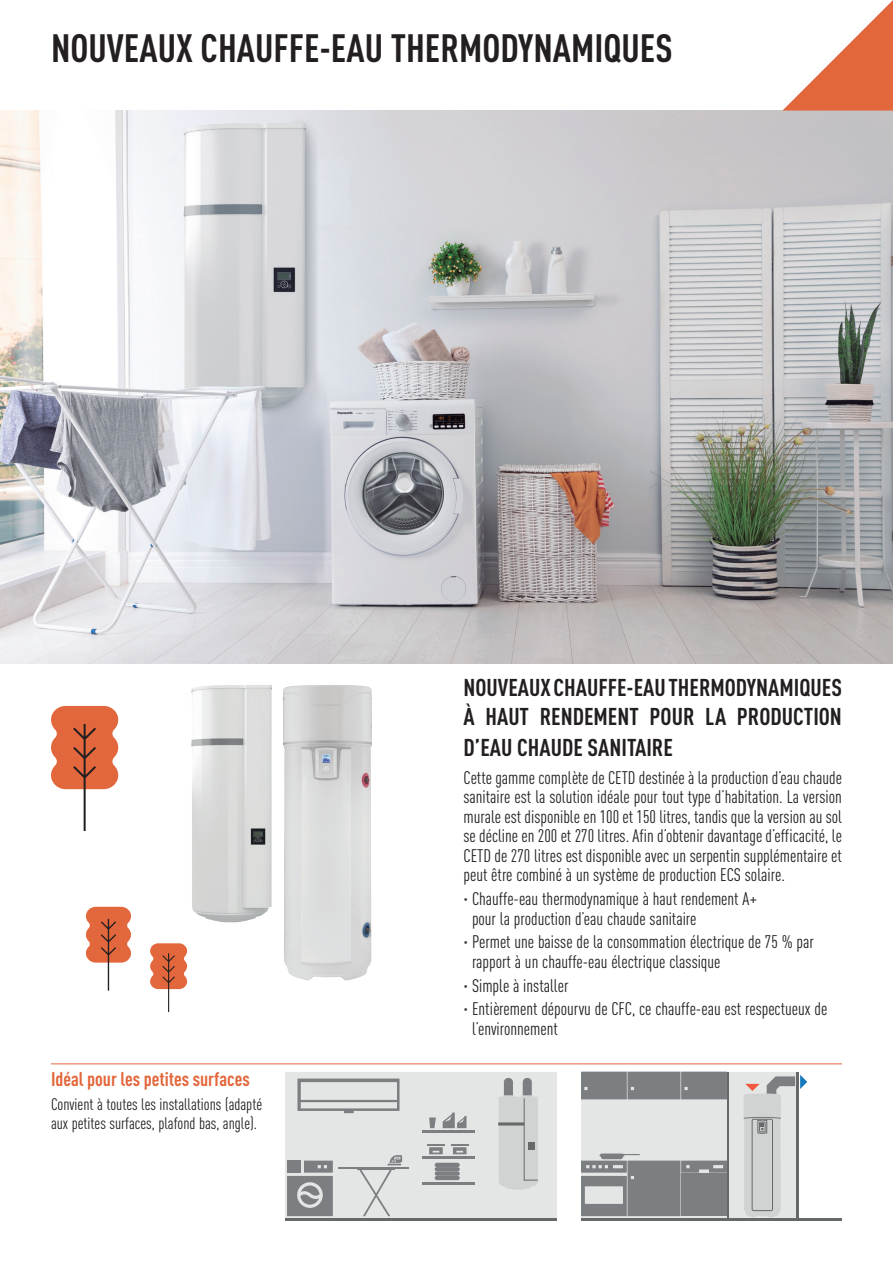
<style>
.page{position:relative;width:893px;height:1263px;background:#fff}
.page>*{position:absolute;margin:0;border:0;box-sizing:border-box;transform-origin:0 0}
.t1{font:700 39px "DIN Cond";color:#231f20}
.t2{font:700 24px/29.7px "DIN Cond";color:#231f20;text-align:justify}
.t3{font:700 19.5px "DIN Cond";color:#e2673c}
.t4{font:18px/19.5px "DIN Cond";color:#231f20}
.t5{font:16.5px/19.8px "DIN Cond";color:#231f20}
</style>
<div class="page">
<img style="left:0;top:111px;width:893px;height:552px">
<svg style="left:51px;top:706px;width:67px;height:125px"></svg>
<svg style="left:86px;top:907px;width:45px;height:84px"></svg>
<svg style="left:150px;top:943px;width:37px;height:69px"></svg>
<hr style="left:51px;top:1063px;width:791px;height:1px;background:#e2673c">
<div style="left:581px;top:1071px;width:218px;height:149px;background:#e4e5e5"></div>
<hr style="left:581px;top:1217px;width:261px;height:3px;background:#66696a">
<hr style="left:796px;top:1071px;width:3px;height:149px;background:#66696a">
<div style="left:285px;top:1071px;width:271px;height:149px;background:#e4e5e5"></div>
<hr style="left:728px;top:1071px;width:1px;height:149px;background:#66696a">
<hr style="left:285px;top:1217px;width:271px;height:3px;background:#66696a">
<hr style="left:498px;top:1122px;width:26px;height:3px;background:#66696a">
<hr style="left:498px;top:1097px;width:40px;height:1px;background:#a7aaaa">
<hr style="left:338px;top:1167px;width:70px;height:1px;background:#7c7f81">
<hr style="left:357px;top:1168px;width:37px;height:2px;background:#7c7f81">
<svg style="left:297px;top:1078px;width:102px;height:35px"></svg>
<svg style="left:443px;top:1112px;width:23px;height:16px"></svg>
<hr style="left:422px;top:1156px;width:53px;height:2px;background:#7c7f81">
<hr style="left:422px;top:1182px;width:53px;height:2px;background:#7c7f81">
<hr style="left:422px;top:1130px;width:53px;height:3px;background:#7c7f81">
<svg style="left:429px;top:1117px;width:7px;height:11px"></svg>
<svg style="left:427px;top:1144px;width:17px;height:10px"></svg>
<svg style="left:451px;top:1144px;width:17px;height:10px"></svg>
<hr style="left:435px;top:1176px;width:25px;height:4px;background:#7c7f81;border-radius:2px">
<div style="left:435px;top:1171px;width:25px;height:5px;background:#7c7f81;border-radius:2px"></div>
<hr style="left:435px;top:1167px;width:25px;height:4px;background:#7c7f81;border-radius:2px">
<hr style="left:435px;top:1163px;width:25px;height:4px;background:#7c7f81;border-radius:2px">
<svg style="left:359px;top:1155px;width:43px;height:61px"></svg>
<svg style="left:287px;top:1160px;width:46px;height:56px"></svg>
<svg style="left:581px;top:1071px;width:146px;height:28px;background:#808385"></svg>
<svg style="left:581px;top:1153px;width:146px;height:63px"></svg>
<svg style="left:499px;top:1078px;width:39px;height:112px;background:#c7c9c9"></svg>
<svg style="left:744px;top:1075px;width:63px;height:142px"></svg>
<div style="left:752px;top:1119px;width:21px;height:92px;border:1px solid #66696a;border-radius:2px"></div>
<svg style="left:782px;top:0;width:111px;height:111px"></svg>
<img style="left:191px;top:685px;width:81px;height:237px">
<img style="left:283px;top:685px;width:89px;height:295px">
<h1 class="t1" style="left:51px;top:24px;width:623px">NOUVEAUX CHAUFFE-EAU THERMODYNAMIQUES</h1>
<p class="t3" style="left:51px;top:1067px;width:200px">Idéal pour les petites surfaces</p>
<p class="t5" style="left:51px;top:1094px;width:213px">Convient à toutes les installations (adapté aux petites surfaces, plafond bas, angle).</p>
<h2 class="t2" style="left:463px;top:672px;width:380px">NOUVEAUX CHAUFFE-EAU THERMODYNAMIQUES À HAUT RENDEMENT POUR LA PRODUCTION D’EAU CHAUDE SANITAIRE</h2>
<p class="t4" style="left:463px;top:767px;width:380px;text-align:justify">Cette gamme complète de CETD destinée à la production d’eau chaude sanitaire est la solution idéale pour tout type d’habitation. La version murale est disponible en 100 et 150 litres, tandis que la version au sol se décline en 200 et 270 litres. Afin d’obtenir davantage d’efficacité, le CETD de 270 litres est disponible avec un serpentin supplémentaire et peut être combiné à un système de production ECS solaire.</p>
<p class="t4" style="left:472px;top:889px;width:287px;text-indent:-8px">· Chauffe-eau thermodynamique à haut rendement A+ pour la production d’eau chaude sanitaire</p>
<p class="t4" style="left:472px;top:932px;width:343px;text-indent:-8px">· Permet une baisse de la consommation électrique de 75 % par rapport à un chauffe-eau électrique classique</p>
<p class="t4" style="left:463px;top:973px;width:365px;line-height:23.7px">· Simple à installer<br>· Entièrement dépourvu de CFC, ce chauffe-eau est respectueux de</p>
<p class="t4" style="left:472px;top:1018px;width:87px">l’environnement</p>
</div>
